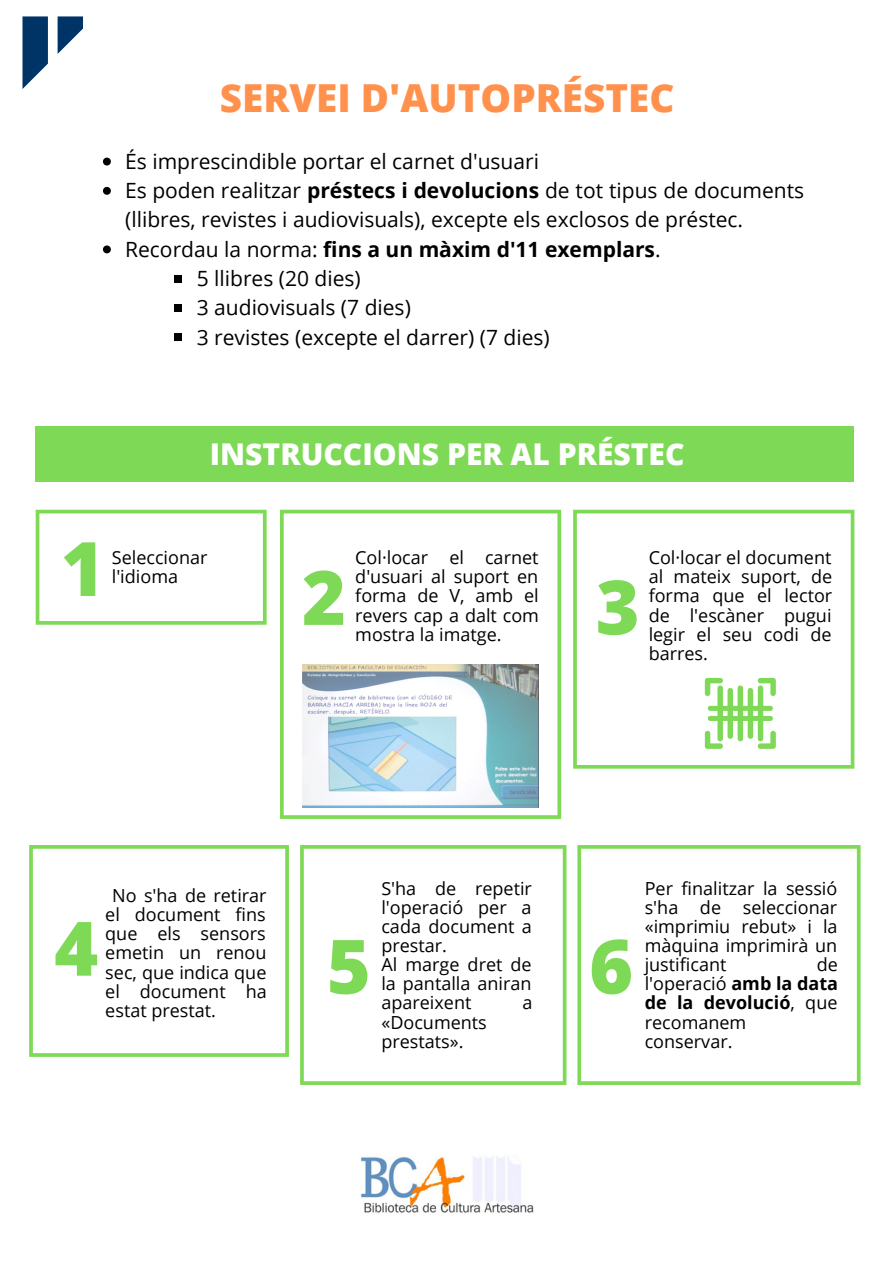
<style>
.page{position:relative;width:894px;height:1264px;background:#fff}
.page>*{position:absolute;margin:0;border:0;box-sizing:border-box;transform-origin:0 0}
.t1{font:800 75px "Open Sans";color:#7ed957}
.t2{font:800 38.55px "Open Sans";color:#ff914d}
.t3{font:800 30px "Open Sans";color:#fff}
.t4{font:21px/29.2px "Open Sans";color:#000}
.t5{font:700 21px "Open Sans";color:#000}
.t6{font:18px/19.2px "Open Sans";color:#000;text-align:justify}
.s1{font-weight:700}
.s2{font-weight:400}
</style>
<div class="page">
<svg style="left:850px;top:765px;width:4px;height:3px"></svg>
<hr style="left:573px;top:513px;width:3px;height:252px;background:#7ed957">
<svg style="left:850px;top:513px;width:4px;height:252px"></svg>
<hr style="left:576px;top:765px;width:274px;height:3px;background:#7ed957">
<svg style="left:850px;top:510px;width:4px;height:3px"></svg>
<hr style="left:576px;top:510px;width:274px;height:3px;background:#7ed957">
<hr style="left:36px;top:513px;width:3px;height:108px;background:#7ed957">
<hr style="left:263px;top:513px;width:3px;height:108px;background:#7ed957">
<hr style="left:39px;top:621px;width:224px;height:3px;background:#7ed957">
<hr style="left:39px;top:510px;width:224px;height:3px;background:#7ed957">
<svg style="left:285px;top:1053px;width:4px;height:3px"></svg>
<svg style="left:29px;top:848px;width:4px;height:205px"></svg>
<svg style="left:29px;top:1053px;width:4px;height:3px"></svg>
<svg style="left:285px;top:848px;width:4px;height:205px"></svg>
<hr style="left:33px;top:1053px;width:252px;height:3px;background:#7ed957">
<svg style="left:285px;top:845px;width:4px;height:3px"></svg>
<svg style="left:29px;top:845px;width:4px;height:3px"></svg>
<hr style="left:33px;top:845px;width:252px;height:3px;background:#7ed957">
<svg style="left:557px;top:815px;width:4px;height:4px"></svg>
<hr style="left:280px;top:513px;width:3px;height:302px;background:#7ed957">
<svg style="left:280px;top:815px;width:3px;height:4px"></svg>
<svg style="left:557px;top:513px;width:4px;height:302px"></svg>
<svg style="left:283px;top:815px;width:274px;height:4px"></svg>
<svg style="left:557px;top:510px;width:4px;height:3px"></svg>
<hr style="left:283px;top:510px;width:274px;height:3px;background:#7ed957">
<img style="left:302px;top:664px;width:236px;height:143px">
<svg style="left:562px;top:1081px;width:4px;height:3px"></svg>
<svg style="left:300px;top:848px;width:4px;height:233px"></svg>
<svg style="left:300px;top:1081px;width:4px;height:3px"></svg>
<svg style="left:562px;top:848px;width:4px;height:233px"></svg>
<hr style="left:304px;top:1081px;width:258px;height:3px;background:#7ed957">
<svg style="left:562px;top:845px;width:4px;height:3px"></svg>
<svg style="left:300px;top:845px;width:4px;height:3px"></svg>
<hr style="left:304px;top:845px;width:258px;height:3px;background:#7ed957">
<svg style="left:704px;top:678px;width:71px;height:71px"></svg>
<svg style="left:856px;top:1081px;width:4px;height:3px"></svg>
<svg style="left:577px;top:848px;width:4px;height:233px"></svg>
<svg style="left:577px;top:1081px;width:4px;height:3px"></svg>
<svg style="left:856px;top:848px;width:4px;height:233px"></svg>
<hr style="left:581px;top:1081px;width:275px;height:3px;background:#7ed957">
<svg style="left:856px;top:845px;width:4px;height:3px"></svg>
<svg style="left:577px;top:845px;width:4px;height:3px"></svg>
<hr style="left:581px;top:845px;width:275px;height:3px;background:#7ed957">
<div style="left:36px;top:426px;width:818px;height:56px;background:#7ed957"></div>
<svg style="left:22px;top:16px;width:61px;height:73px"></svg>
<img style="left:360px;top:1156px;width:174px;height:57px">
<svg style="left:103px;top:158px;width:8px;height:7px"></svg>
<svg style="left:103px;top:187px;width:8px;height:8px"></svg>
<svg style="left:103px;top:245px;width:8px;height:8px"></svg>
<div style="left:174px;top:275px;width:8px;height:8px;background:#000"></div>
<div style="left:174px;top:304px;width:8px;height:8px;background:#000"></div>
<div style="left:174px;top:333px;width:8px;height:8px;background:#000"></div>
<p class="t2" style="left:220px;top:71px;width:456px">SERVEI D'AUTOPRÉSTEC</p>
<p class="t4" style="left:125px;top:146px;width:415px">És imprescindible portar el carnet d'usuari</p>
<p class="t4" style="left:125px;top:175px;width:680px">Es poden realitzar <span class="s1">préstecs i devolucions</span> de tot tipus de documents (llibres, revistes i audiovisuals), excepte els exclosos de préstec.</p>
<p class="t5" style="left:125px;top:234px;width:537px"><span class="s2">Recordau la norma:</span> fins a un màxim d'11 exemplars<span class="s2">.</span></p>
<p class="t4" style="left:197px;top:263px;width:165px">5 llibres (20 dies)</p>
<p class="t4" style="left:197px;top:292px;width:216px">3 audiovisuals (7 dies)</p>
<p class="t4" style="left:197px;top:322px;width:354px">3 revistes (excepte el darrer) (7 dies)</p>
<p class="t3" style="left:210px;top:433px;width:476px">INSTRUCCIONS PER AL PRÉSTEC</p>
<p class="t1" style="left:61px;top:516px;width:45px">1</p>
<p class="t6" style="left:112px;top:547px;width:97px">Seleccionar l'idioma</p>
<p class="t6" style="left:355px;top:547px;width:185px">Col·locar el carnet d'usuari al suport en forma de V, amb el revers cap a dalt com mostra la imatge.</p>
<p class="t1" style="left:302px;top:544px;width:45px">2</p>
<p class="t1" style="left:595px;top:554px;width:45px">3</p>
<p class="t6" style="left:648px;top:547px;width:185px">Col·locar el document al mateix suport, de forma que el lector de l'escàner pugui legir el seu codi de barres.</p>
<p class="t1" style="left:54px;top:895px;width:45px">4</p>
<p class="t6" style="left:105px;top:885px;width:163px;text-indent:7px">No s'ha de retirar el document fins que els sensors emetin un renou sec, que indica que el document ha estat prestat.</p>
<p class="t1" style="left:327px;top:913px;width:45px">5</p>
<p class="t6" style="left:381px;top:878px;width:152px">S'ha de repetir l'operació per a cada document a prestar.</p>
<p class="t6" style="left:381px;top:954px;width:152px">Al marge dret de la pantalla aniran apareixent</p>
<p class="t6" style="left:522px;top:992px;width:12px">a</p>
<p class="t6" style="left:381px;top:1012px;width:107px">«Documents prestats».</p>
<p class="t1" style="left:589px;top:913px;width:45px">6</p>
<p class="t6" style="left:644px;top:878px;width:194px">Per finalitzar la sessió s'ha de seleccionar «imprimiu rebut» i la màquina imprimirà un justificant</p>
<p class="t6" style="left:644px;top:954px;width:195px;text-align:left;text-indent:172px">de l'operació <span class="s1">amb la data de la devolució</span>, que recomanem conservar.</p>
</div>
